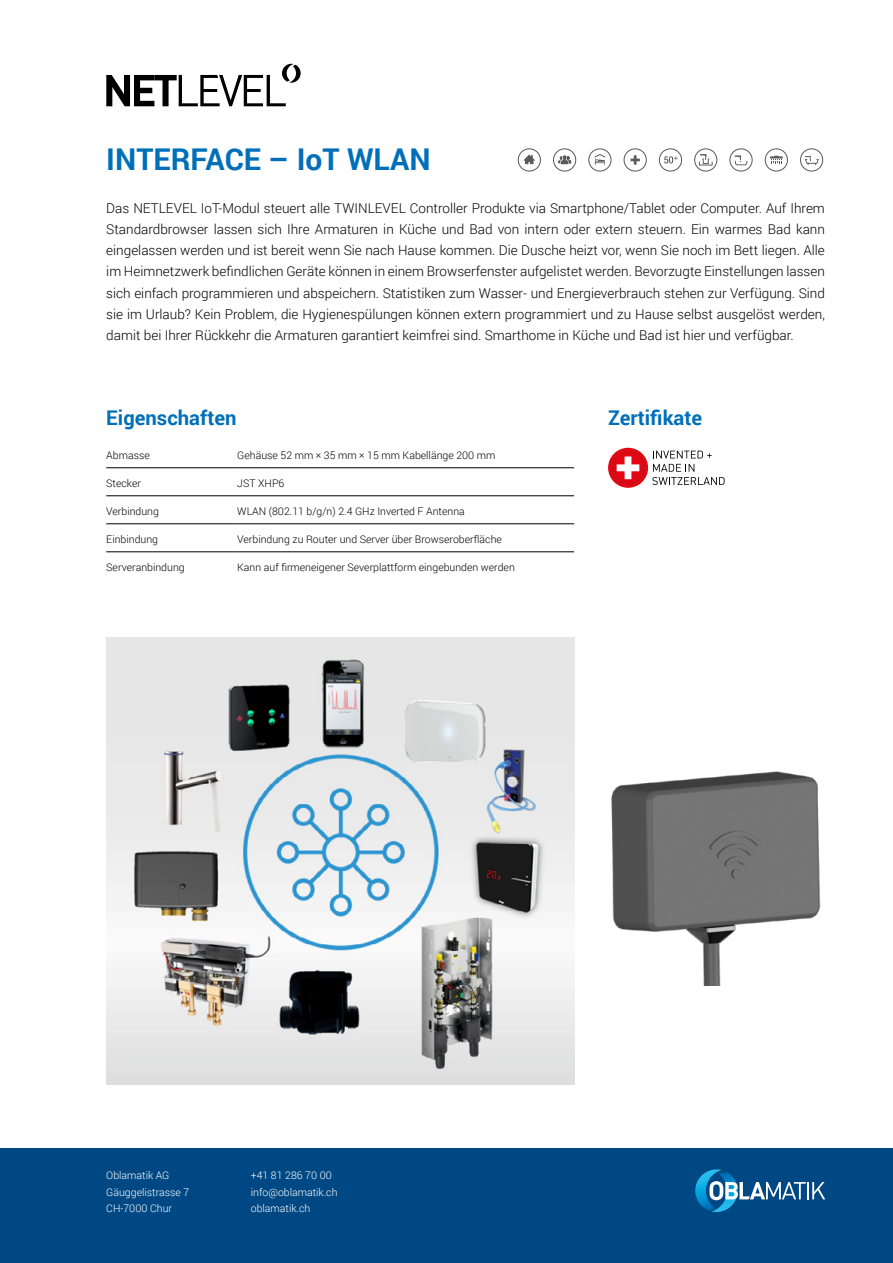
<style>
.page{position:relative;width:893px;height:1263px;background:#fff}
.page>*{position:absolute;margin:0;border:0;box-sizing:border-box;transform-origin:0 0}
.t1{font:700 30px "Roboto";color:#006fb9}
.t2{font:700 20.25px "Roboto";color:#006fb9}
.t3{font:300 13.5px/21.3px "Roboto";color:#000;text-align:justify}
.t4{font:300 10.5px "Roboto";color:#000}
.t5{font:300 10.5px/16.2px "Roboto";color:#fff}
</style>
<div class="page">
<div style="left:0;top:1148px;width:893px;height:115px;background:#004884"></div>
<svg style="left:695px;top:1169px;width:130px;height:43px"></svg>
<svg style="left:608px;top:448px;width:117px;height:40px"></svg>
<hr style="left:106px;top:467px;width:131px;height:1px;background:#000">
<hr style="left:237px;top:467px;width:337px;height:1px;background:#000">
<hr style="left:106px;top:495px;width:131px;height:1px;background:#000">
<hr style="left:237px;top:495px;width:337px;height:1px;background:#000">
<hr style="left:106px;top:523px;width:131px;height:1px;background:#000">
<hr style="left:237px;top:523px;width:337px;height:1px;background:#000">
<hr style="left:106px;top:551px;width:131px;height:1px;background:#000">
<hr style="left:237px;top:551px;width:337px;height:1px;background:#000">
<svg style="left:518px;top:148px;width:23px;height:24px"></svg>
<svg style="left:553px;top:148px;width:23px;height:24px"></svg>
<svg style="left:588px;top:148px;width:23px;height:24px"></svg>
<svg style="left:624px;top:148px;width:23px;height:24px"></svg>
<svg style="left:659px;top:148px;width:23px;height:24px"></svg>
<svg style="left:694px;top:148px;width:23px;height:24px"></svg>
<svg style="left:729px;top:148px;width:24px;height:24px"></svg>
<svg style="left:765px;top:148px;width:23px;height:24px"></svg>
<svg style="left:800px;top:148px;width:23px;height:24px"></svg>
<img style="left:611px;top:771px;width:210px;height:214px">
<img style="left:106px;top:638px;width:468px;height:446px">
<svg style="left:106px;top:64px;width:195px;height:42px"></svg>
<h1 class="t1" style="left:106px;top:139px;width:326px">INTERFACE – IoT WLAN</h1>
<p class="t3" style="left:106px;top:197px;width:720px">Das NETLEVEL IoT-Modul steuert alle TWINLEVEL Controller Produkte via Smartphone/Tablet oder Computer. Auf Ihrem Standardbrowser lassen sich Ihre Armaturen in Küche und Bad von intern oder extern steuern. Ein warmes Bad kann eingelassen werden und ist bereit wenn Sie nach Hause kommen. Die Dusche heizt vor, wenn Sie noch im Bett liegen. Alle im Heimnetzwerk befindlichen Geräte können in einem Browserfenster aufgelistet werden. Bevorzugte Einstellungen lassen sich einfach programmieren und abspeichern. Statistiken zum Wasser- und Energieverbrauch stehen zur Verfügung. Sind sie im Urlaub? Kein Problem, die Hygienespülungen können extern programmiert und zu Hause selbst ausgelöst werden, damit bei Ihrer Rückkehr die Armaturen garantiert keimfrei sind. Smarthome in Küche und Bad ist hier und verfügbar.</p>
<h2 class="t2" style="left:106px;top:404px;width:132px">Eigenschaften</h2>
<p class="t4" style="left:106px;top:448px;width:45px">Abmasse</p>
<p class="t4" style="left:237px;top:448px;width:260px">Gehäuse 52 mm × 35 mm × 15 mm Kabellänge 200 mm</p>
<p class="t4" style="left:106px;top:476px;width:36px">Stecker</p>
<p class="t4" style="left:237px;top:476px;width:49px">JST XHP6</p>
<p class="t4" style="left:106px;top:504px;width:54px">Verbindung</p>
<p class="t4" style="left:237px;top:504px;width:229px">WLAN (802.11 b/g/n) 2.4 GHz Inverted F Antenna</p>
<p class="t4" style="left:106px;top:532px;width:53px">Einbindung</p>
<p class="t4" style="left:237px;top:532px;width:266px">Verbindung zu Router und Server über Browseroberfläche</p>
<p class="t4" style="left:106px;top:560px;width:80px">Serveranbindung</p>
<p class="t4" style="left:237px;top:560px;width:279px">Kann auf firmeneigener Severplattform eingebunden werden</p>
<h2 class="t2" style="left:608px;top:404px;width:96px">Zertifikate</h2>
<p class="t5" style="left:106px;top:1167px;width:85px">Oblamatik AG<br>Gäuggelistrasse 7<br>CH-7000 Chur</p>
<p class="t5" style="left:251px;top:1167px;width:88px">+41 81 286 70 00 info@oblamatik.ch oblamatik.ch</p>
</div>
